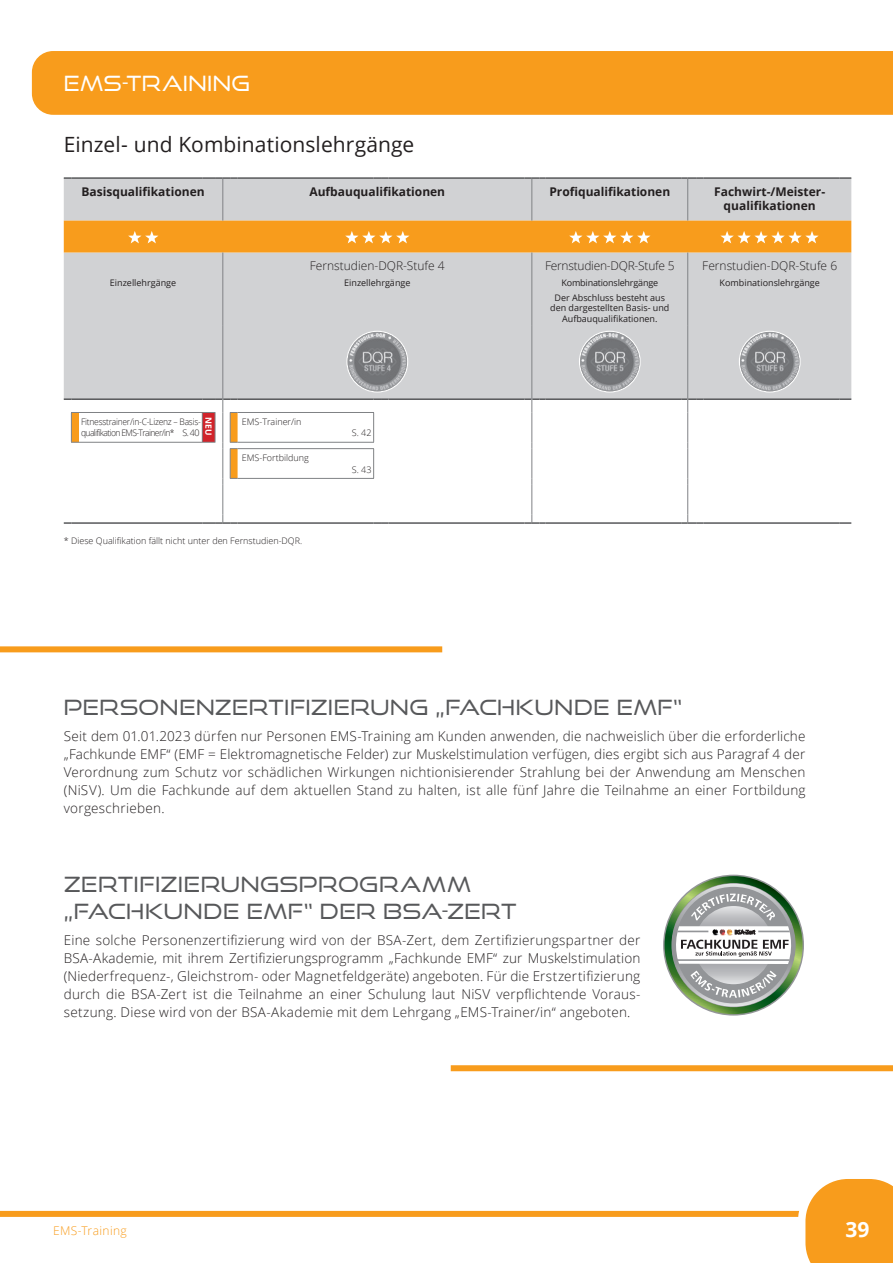
<style>
.page{position:relative;width:893px;height:1263px;background:#fff}
.page>*{position:absolute;margin:0;border:0;box-sizing:border-box;transform-origin:0 0}
.t1{font:21px/27px "Good Times Bk";letter-spacing:.02em;color:#57585a}
.t2{font:21px "Open Sans";letter-spacing:.005em;color:#231f20}
.t3{font:21px "Good Times Bk";letter-spacing:.02em;color:#fff}
.t4{font:700 21px "Open Sans";color:#fff}
.t5{font:300 13.5px/18px "Open Sans";letter-spacing:.02em;color:#231f20;text-align:justify}
.t6{font:700 12px/14.4px "Open Sans";color:#231f20;text-align:center}
.t7{font:300 12px "Open Sans";color:#231f20}
.t8{font:300 12px "Open Sans";letter-spacing:-.02em;color:#231f20}
.t9{font:300 12px "Open Sans";letter-spacing:.03em;color:#f89c1c}
.t10{font:9px/10.5px "Open Sans";color:#231f20;text-align:center}
.t11{font:300 9px "Open Sans";color:#231f20}
.t12{font:300 9px/11.2px "Open Sans";letter-spacing:-.03em;color:#231f20;scale:.95 1}
.t13{font:9px/14.7px "Open Sans";letter-spacing:-.02em;color:#231f20;text-align:center}
.t14{font:700 8.55px "Open Sans";color:#fff}
</style>
<div class="page">
<div style="left:32px;top:51px;width:861px;height:64px;background:#f89c1c"></div>
<div style="left:0;top:646px;width:442px;height:6px;background:#f89c1c"></div>
<div style="left:451px;top:1065px;width:442px;height:6px;background:#f89c1c"></div>
<div style="left:64px;top:179px;width:787px;height:219px;background:#d1d2d4"></div>
<svg style="left:64px;top:177px;width:15px;height:2px"></svg>
<hr style="left:79px;top:177px;width:123px;height:2px;background:#57585a">
<svg style="left:202px;top:177px;width:36px;height:2px"></svg>
<hr style="left:238px;top:177px;width:136px;height:2px;background:#57585a">
<svg style="left:374px;top:177px;width:14px;height:2px"></svg>
<hr style="left:388px;top:177px;width:136px;height:2px;background:#57585a">
<svg style="left:524px;top:177px;width:22px;height:2px"></svg>
<hr style="left:546px;top:177px;width:136px;height:2px;background:#57585a">
<svg style="left:682px;top:177px;width:22px;height:2px"></svg>
<hr style="left:704px;top:177px;width:136px;height:2px;background:#57585a">
<svg style="left:840px;top:177px;width:11px;height:2px"></svg>
<hr style="left:238px;top:398px;width:136px;height:2px;background:#57585a">
<svg style="left:374px;top:398px;width:14px;height:2px"></svg>
<hr style="left:388px;top:398px;width:136px;height:2px;background:#57585a">
<hr style="left:546px;top:398px;width:136px;height:2px;background:#57585a">
<hr style="left:704px;top:398px;width:136px;height:2px;background:#57585a">
<svg style="left:840px;top:398px;width:11px;height:2px"></svg>
<hr style="left:238px;top:412px;width:136px;height:1px;background:#808285">
<svg style="left:373px;top:413px;width:1px;height:29px"></svg>
<hr style="left:238px;top:448px;width:136px;height:1px;background:#808285">
<svg style="left:373px;top:449px;width:1px;height:29px"></svg>
<svg style="left:524px;top:398px;width:22px;height:14px"></svg>
<hr style="left:531px;top:412px;width:1px;height:30px;background:#808285">
<hr style="left:531px;top:179px;width:1px;height:42px;background:#808285">
<hr style="left:531px;top:326px;width:1px;height:73px;background:#808285">
<hr style="left:222px;top:326px;width:1px;height:73px;background:#808285">
<hr style="left:222px;top:179px;width:1px;height:42px;background:#808285">
<hr style="left:687px;top:179px;width:1px;height:42px;background:#808285">
<hr style="left:687px;top:326px;width:1px;height:73px;background:#808285">
<svg style="left:682px;top:398px;width:22px;height:14px"></svg>
<hr style="left:687px;top:412px;width:1px;height:30px;background:#808285">
<hr style="left:238px;top:442px;width:136px;height:1px;background:#808285">
<hr style="left:238px;top:478px;width:136px;height:1px;background:#808285">
<hr style="left:238px;top:522px;width:136px;height:2px;background:#57585a">
<svg style="left:374px;top:522px;width:14px;height:2px"></svg>
<hr style="left:388px;top:522px;width:136px;height:2px;background:#57585a">
<svg style="left:524px;top:442px;width:22px;height:82px"></svg>
<hr style="left:546px;top:522px;width:136px;height:2px;background:#57585a">
<svg style="left:682px;top:442px;width:22px;height:82px"></svg>
<hr style="left:704px;top:522px;width:136px;height:2px;background:#57585a">
<svg style="left:840px;top:522px;width:11px;height:2px"></svg>
<svg style="left:64px;top:398px;width:174px;height:126px"></svg>
<hr style="left:222px;top:252px;width:1px;height:74px;background:#808285">
<hr style="left:531px;top:252px;width:1px;height:74px;background:#808285">
<hr style="left:687px;top:252px;width:1px;height:74px;background:#808285">
<div style="left:64px;top:221px;width:787px;height:31px;background:#f89c1c"></div>
<svg style="left:347px;top:331px;width:61px;height:61px"></svg>
<img style="left:348px;top:332px;width:59px;height:59px;border-radius:30px">
<div style="left:346px;top:331px;width:62px;height:61px;border:1px solid #fff;border-radius:50%"></div>
<svg style="left:579px;top:331px;width:61px;height:61px"></svg>
<img style="left:580px;top:332px;width:60px;height:59px;border-radius:30px">
<div style="left:579px;top:331px;width:62px;height:61px;border:1px solid #fff;border-radius:50%"></div>
<svg style="left:739px;top:331px;width:61px;height:61px"></svg>
<img style="left:740px;top:332px;width:59px;height:59px;border-radius:30px">
<div style="left:739px;top:331px;width:62px;height:61px;border:1px solid #fff;border-radius:50%"></div>
<svg style="left:664px;top:876px;width:139px;height:138px;background:#447c37"></svg>
<svg style="left:672px;top:883px;width:123px;height:124px"></svg>
<div style="left:675px;top:887px;width:117px;height:116px;background:#939598;border-radius:50%"></div>
<div style="left:694px;top:906px;width:79px;height:78px;background:#adaeb2;border-radius:39px"></div>
<svg style="left:690px;top:970px;width:86px;height:28px"></svg>
<svg style="left:672px;top:893px;width:123px;height:71px"></svg>
<div style="left:0;top:1211px;width:837px;height:6px;background:#f89c1c"></div>
<svg style="left:798px;top:1179px;width:95px;height:84px;background:#f8a93b"></svg>
<h1 class="t3" style="left:64px;top:70px;width:188px">EMS-TRAINING</h1>
<h1 class="t2" style="left:64px;top:130px;width:352px">Einzel- und Kombinationslehrgänge</h1>
<p class="t6" style="left:82px;top:184px;width:125px">Basisqualifikationen</p>
<p class="t6" style="left:309px;top:184px;width:137px">Aufbauqualifikationen</p>
<p class="t6" style="left:549px;top:184px;width:122px">Profiqualifikationen</p>
<p class="t6" style="left:714px;top:184px;width:112px">Fachwirt-/Meister&shy;qualifikationen</p>
<p class="t10" style="left:110px;top:277px;width:68px">Einzellehrgänge</p>
<p class="t7" style="left:310px;top:257px;width:136px">Fernstudien-DQR-Stufe 4</p>
<p class="t10" style="left:344px;top:277px;width:68px">Einzellehrgänge</p>
<p class="t12" style="left:81px;top:416px;width:128px">Fitnesstrainer/in-C-Lizenz – Basis&shy;qualifikation EMS-Trainer/in* S. 40</p>
<p class="t14" style="left:215px;top:417px;width:20px;rotate:90deg">NEU</p>
<p class="t11" style="left:242px;top:416px;width:61px">EMS-Trainer/in</p>
<p class="t11" style="left:352px;top:427px;width:21px">S. 42</p>
<p class="t11" style="left:242px;top:452px;width:68px">EMS-Fortbildung</p>
<p class="t11" style="left:64px;top:534px;width:240px">* Diese Qualifikation fällt nicht unter den Fernstudien-DQR.</p>
<p class="t11" style="left:352px;top:463px;width:21px">S. 43</p>
<p class="t8" style="left:545px;top:257px;width:131px">Fernstudien-DQR-Stufe 5</p>
<p class="t13" style="left:554px;top:275px;width:112px">Kombinationslehrgänge<br>Der Abschluss besteht aus</p>
<p class="t10" style="left:550px;top:303px;width:121px">den dargestellten Basis- und<br>Aufbauqualifikationen.</p>
<p class="t7" style="left:702px;top:257px;width:136px">Fernstudien-DQR-Stufe 6</p>
<p class="t10" style="left:720px;top:277px;width:102px">Kombinationslehrgänge</p>
<h1 class="t1" style="left:64px;top:693px;width:620px">PERSONENZERTIFIZIERUNG „FACHKUNDE EMF“</h1>
<p class="t5" style="left:64px;top:727px;width:743px">Seit dem 01.01.2023 dürfen nur Personen EMS-Training am Kunden anwenden, die nachweislich über die erforderliche „Fachkunde EMF“ (EMF = Elektromagnetische Felder) zur Muskelstimulation verfügen, dies ergibt sich aus Paragraf 4 der Verordnung zum Schutz vor schädlichen Wirkungen nichtionisierender Strahlung bei der Anwendung am Menschen (NiSV). Um die Fachkunde auf dem aktuellen Stand zu halten, ist alle fünf Jahre die Teilnahme an einer Fortbildung vorgeschrieben.</p>
<h1 class="t1" style="left:64px;top:870px;width:454px">ZERTIFIZIERUNGSPROGRAMM „FACHKUNDE EMF“ DER BSA-ZERT</h1>
<p class="t5" style="left:64px;top:931px;width:578px">Eine solche Personenzertifizierung wird von der BSA-Zert, dem Zertifizierungspartner der BSA-Akademie, mit ihrem Zertifizierungsprogramm „Fachkunde EMF“ zur Muskelstimulation (Niederfrequenz-, Gleichstrom- oder Magnetfeldgeräte) angeboten. Für die Erstzertifizierung durch die BSA-Zert ist die Teilnahme an einer Schulung laut NiSV verpflichtende Voraus&shy;setzung. Diese wird von der BSA-Akademie mit dem Lehrgang „EMS-Trainer/in“ angeboten.</p>
<p class="t9" style="left:53px;top:1222px;width:75px">EMS-Training</p>
<h1 class="t4" style="left:845px;top:1214px;width:25px">39</h1>
</div>
